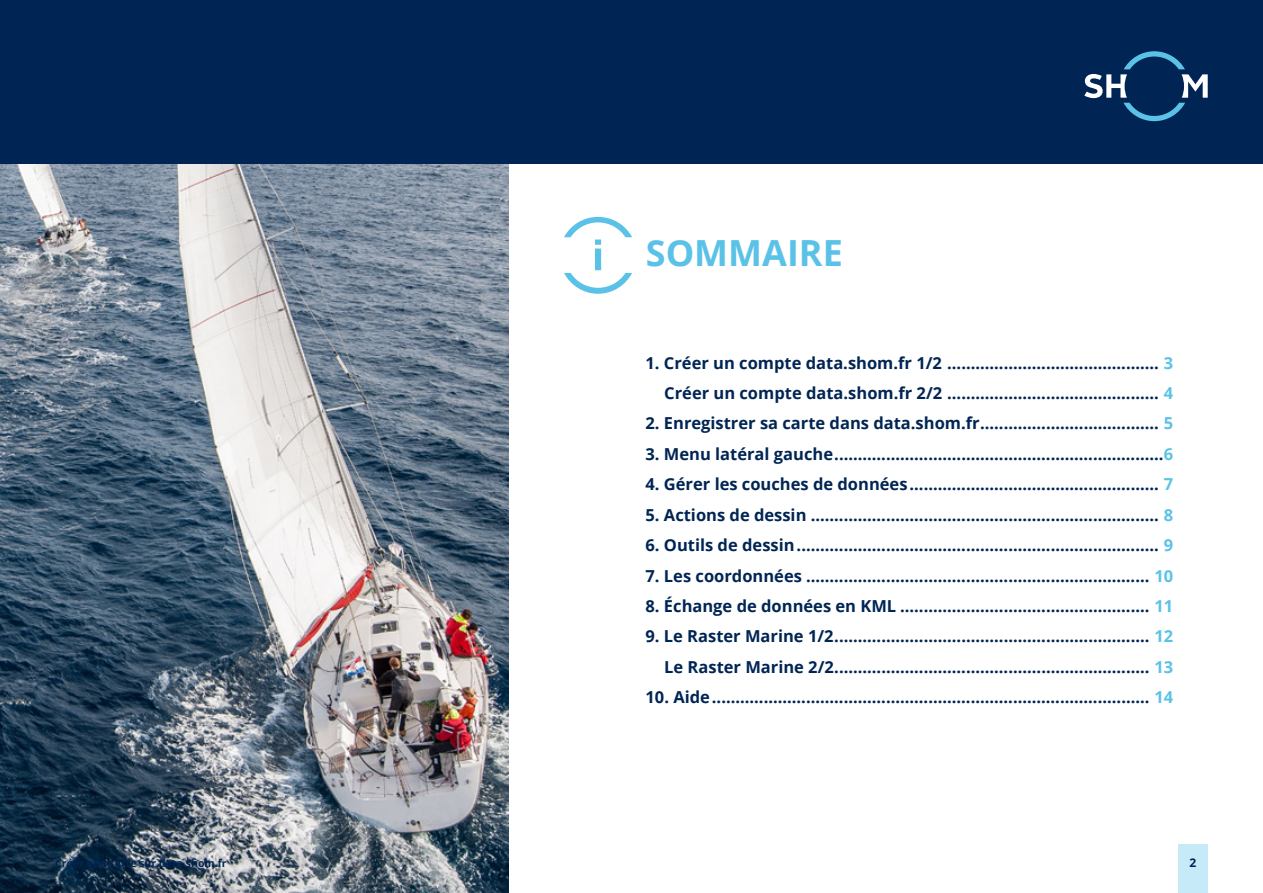
<style>
.page{position:relative;width:1263px;height:893px;background:#fff}
.page>*{position:absolute;margin:0;border:0;box-sizing:border-box;transform-origin:0 0}
.t1{font:700 36px "Open Sans";color:#5bc2e7}
.t2{font:700 16.5px/30.5px "Open Sans";color:#002554;text-align:right}
.t3{font:700 12px "Open Sans";color:#002554}
.t4{font:700 10.5px "Open Sans";color:#002554}
.s1{color:#5bc2e7}
</style>
<div class="page">
<img style="left:0;top:164px;width:508px;height:729px">
<svg style="left:564px;top:217px;width:68px;height:77px"></svg>
<div style="left:0;top:0;width:1263px;height:164px;background:#002554"></div>
<svg style="left:1084px;top:51px;width:124px;height:70px"></svg>
<div style="left:1178px;top:844px;width:30px;height:49px;background:#c6eaf7"></div>
<h1 class="t1" style="left:646px;top:227px;width:199px">SOMMAIRE</h1>
<p class="t2" style="left:645px;top:347px;width:529px">1. Créer un compte data.shom.fr 1/2 ............................................. <span class="s1">3<br></span>Créer un compte data.shom.fr 2/2 ............................................. <span class="s1">4</span></p>
<p class="t2" style="left:645px;top:408px;width:529px">2. Enregistrer sa carte dans data.shom.fr...................................... <span class="s1">5</span></p>
<p class="t2" style="left:645px;top:438px;width:529px">3. Menu latéral gauche......................................................................<span class="s1">6</span></p>
<p class="t2" style="left:645px;top:469px;width:529px">4. Gérer les couches de données..................................................... <span class="s1">7</span></p>
<p class="t2" style="left:645px;top:499px;width:529px">5. Actions de dessin .......................................................................... <span class="s1">8</span></p>
<p class="t2" style="left:645px;top:529px;width:529px">6. Outils de dessin............................................................................. <span class="s1">9</span></p>
<p class="t2" style="left:645px;top:560px;width:529px">7. Les coordonnées ......................................................................... <span class="s1">10</span></p>
<p class="t2" style="left:645px;top:590px;width:529px">8. Échange de données en KML ..................................................... <span class="s1">11</span></p>
<p class="t2" style="left:645px;top:621px;width:529px">9. Le Raster Marine 1/2................................................................... <span class="s1">12<br></span>Le Raster Marine 2/2................................................................... <span class="s1">13</span></p>
<p class="t2" style="left:645px;top:682px;width:529px">10. Aide............................................................................................. <span class="s1">14</span></p>
<p class="t4" style="left:55px;top:856px;width:173px">Créer une carte sur data.shom.fr</p>
<p class="t3" style="left:1189px;top:855px;width:8px">2</p>
</div>
